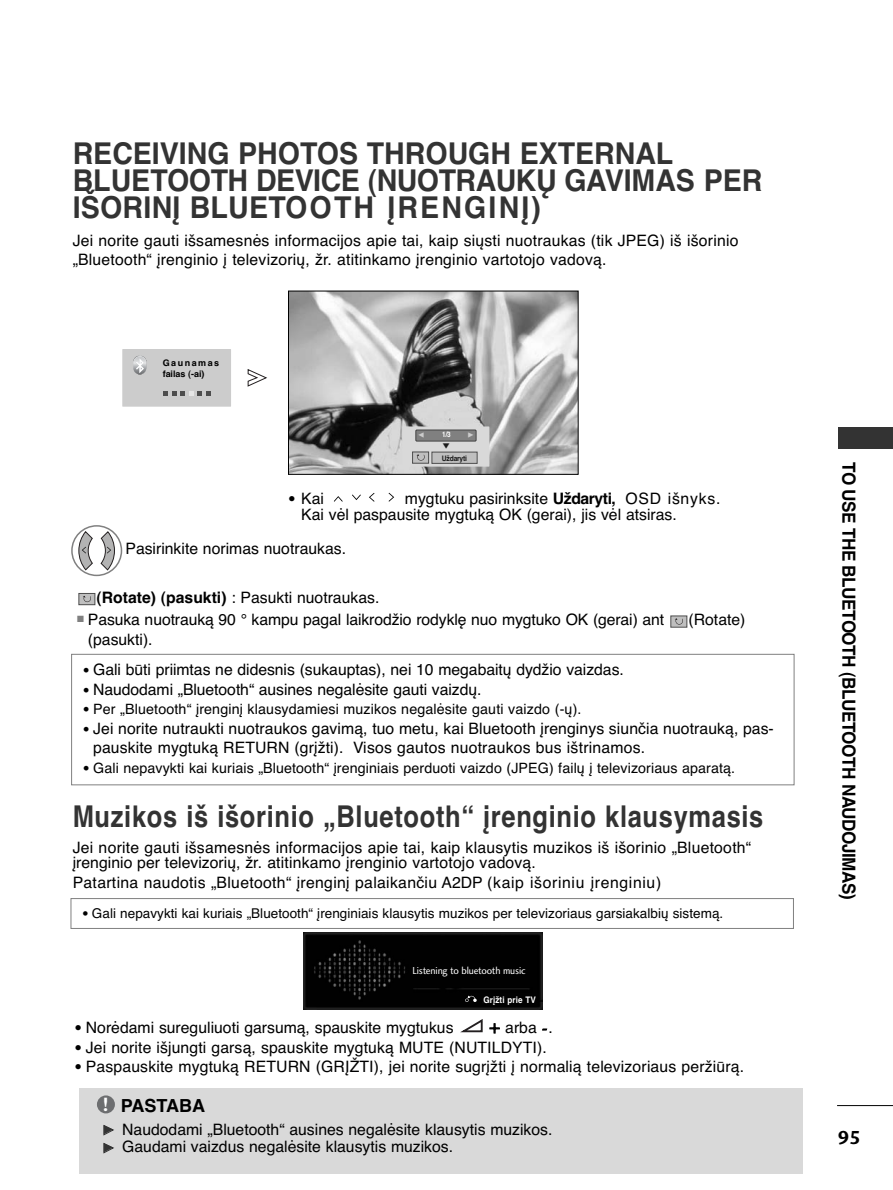
<style>
.page{position:relative;width:893px;height:1190px;background:#fff}
.page>*{position:absolute;margin:0;border:0;box-sizing:border-box;transform-origin:0 0}
.t1{font:700 30px/27px "Helvetica CE";letter-spacing:.01em;color:#333;scale:.95 1}
.t2{font:700 30px "Helvetica CE";letter-spacing:.01em;color:#333;scale:.85 1}
.t3{font:19.5px "Charlotte Sans Bold Plain";color:#000}
.t4{font:700 18px "Helvetica CE";letter-spacing:-.03em;color:#000;scale:.95 1}
.t5{font:700 18px "Helvetica CE";color:#000}
.t6{font:15.75px/16.6px "Helvetica CE";letter-spacing:.005em;color:#000}
.t7{font:14.25px "Helvetica CE";letter-spacing:.005em;color:#000}
.t8{font:13.5px "Helvetica CE";color:#000}
.t9{font:10.5px "Charlotte Sans Book Plain";letter-spacing:-.01em;color:#fff}
.t10{font:700 9px/10.8px "Helvetica CE";letter-spacing:.165em;color:#000}
.t11{font:700 9px "Helvetica CE";letter-spacing:.015em;color:#fff;scale:.9 1}
.t12{font:700 7.5px "Helvetica CE";letter-spacing:-.03em;color:#1a1a1a;scale:.9 1}
.t13{font:700 7.5px "Helvetica CE";color:#fff;scale:.85 1}
.t14{font:6px "FZDING33";color:#ccc}
.t15{font:6px "FZDING33";color:#1a1a1a;scale:1.25 1}
.s1{font-weight:700}
.s2{font-family:"Charlotte Sans Book Plain"}
.s3{font-family:"Charlotte Sans Book Plain";font-size:14.25px}
.s4{font-family:"Charlotte Sans Bold Plain";font-weight:400;font-size:19.95px;color:#fff}
.s5{font-family:"FZDING33";font-size:10.5px;color:#333}
</style>
<div class="page">
<hr style="left:837px;top:1105px;width:55px;height:1px;background:#000">
<div style="left:838px;top:427px;width:54px;height:22px;background:#333"></div>
<div style="left:122px;top:349px;width:109px;height:58px;background:#ccc"></div>
<div style="left:133px;top:355px;width:13px;height:18px;background:#c4c5c6;border-radius:6px"></div>
<svg style="left:133px;top:356px;width:13px;height:19px"></svg>
<svg style="left:164px;top:391px;width:46px;height:4px"></svg>
<svg style="left:247px;top:369px;width:20px;height:17px"></svg>
<img style="left:290px;top:293px;width:286px;height:179px">
<div style="left:402px;top:426px;width:87px;height:40px;background:linear-gradient(to right,#dadada,#d6d6d6)"></div>
<div style="left:416px;top:430px;width:59px;height:11px;background:#808080"></div>
<div style="left:415px;top:430px;width:61px;height:11px;border:1px solid #333"></div>
<div style="left:432px;top:452px;width:45px;height:11px;background:#bfbfbf"></div>
<div style="left:431px;top:452px;width:46px;height:11px;border:1px solid #4d4d4d"></div>
<svg style="left:388px;top:493px;width:6px;height:8px"></svg>
<svg style="left:369px;top:493px;width:5px;height:9px"></svg>
<svg style="left:352px;top:494px;width:9px;height:6px"></svg>
<svg style="left:334px;top:496px;width:9px;height:6px"></svg>
<div style="left:71px;top:654px;width:723px;height:131px;border:1px solid #808080"></div>
<div style="left:671px;top:616px;width:15px;height:11px;background:#bfbfbf"></div>
<svg style="left:675px;top:618px;width:8px;height:6px"></svg>
<div style="left:670px;top:615px;width:17px;height:12px;border:1px solid #4d4d4d"></div>
<div style="left:79px;top:593px;width:16px;height:11px;background:#bfbfbf"></div>
<svg style="left:83px;top:596px;width:8px;height:6px"></svg>
<div style="left:79px;top:593px;width:16px;height:12px;border:1px solid #4d4d4d"></div>
<svg style="left:78px;top:531px;width:15px;height:39px"></svg>
<svg style="left:100px;top:531px;width:15px;height:39px"></svg>
<div style="left:71px;top:525px;width:51px;height:51px;border:2px solid #808080;border-radius:50%"></div>
<svg style="left:414px;top:454px;width:13px;height:7px"></svg>
<svg style="left:416px;top:454px;width:8px;height:6px"></svg>
<div style="left:412px;top:452px;width:17px;height:11px;border:1px solid #4d4d4d"></div>
<svg style="left:460px;top:1019px;width:23px;height:14px"></svg>
<div style="left:71px;top:898px;width:722px;height:30px;border:1px solid #808080"></div>
<img style="left:304px;top:932px;width:238px;height:77px">
<svg style="left:465px;top:995px;width:11px;height:7px"></svg>
<div style="left:80px;top:1088px;width:722px;height:85px;background:#d9d9d9"></div>
<div style="left:97px;top:1095px;width:18px;height:18px;background:#6d6e70;border-radius:50%"></div>
<h1 class="t1" style="left:73px;top:143px;width:727px">RECEIVING PHOTOS THROUGH EXTERNAL<br>BLUETOOTH DEVICE (NUOTRAUKŲ GAVIMAS PER<br>IŠORINĮ BLUETOOTH ĮRENGINĮ)</h1>
<p class="t6" style="left:73px;top:232px;width:667px;line-height:18.9px">Jei norite gauti išsamesnės informacijos apie tai, kaip siųsti nuotraukas (tik JPEG) iš išorinio „Bluetooth“ įrenginio į televizorių, žr. atitinkamo įrenginio vartotojo vadovą.</p>
<p class="t10" style="left:163px;top:358px;width:58px">Gaunamas failas (-ai)</p>
<p class="t13" style="left:442px;top:432px;width:12px">1/3</p>
<p class="t12" style="left:442px;top:455px;width:29px">Uždaryti</p>
<p class="t14" style="left:418px;top:432px;width:7px">F</p>
<p class="t14" style="left:468px;top:432px;width:7px">G</p>
<p class="t15" style="left:442px;top:444px;width:7px">E</p>
<p class="t6" style="left:301px;top:491px;width:421px;text-indent:104px">mygtuku pasirinksite <span class="s1">Uždaryti,</span> OSD išnyks.<br>Kai vėl paspausite mygtuką OK (gerai), jis vėl atsiras.</p>
<p class="t6" style="left:288px;top:491px;width:37px"><span class="s2">•</span> Kai</p>
<p class="t6" style="left:125px;top:541px;width:222px">Pasirinkite norimas nuotraukas.</p>
<p class="t6" style="left:97px;top:590px;width:284px"><span class="s1">(Rotate) (pasukti)</span> : Pasukti nuotraukas.</p>
<p class="t6" style="left:77px;top:613px;width:588px"><sup>■</sup> Pasuka nuotrauką 90 ° kampu pagal laikrodžio rodyklę nuo mygtuko OK (gerai) ant</p>
<p class="t6" style="left:688px;top:613px;width:58px">(Rotate)</p>
<p class="t6" style="left:88px;top:632px;width:66px">(pasukti).</p>
<p class="t6" style="left:83px;top:663px;width:542px"><span class="s3">•</span> Gali būti priimtas ne didesnis (sukauptas), nei 10 megabaitų dydžio vaizdas.</p>
<p class="t6" style="left:83px;top:682px;width:400px"><span class="s3">•</span> Naudodami „Bluetooth“ ausines negalėsite gauti vaizdų.</p>
<p class="t7" style="left:83px;top:704px;width:500px"><span class="s2">•</span> Per „Bluetooth“ įrenginį klausydamiesi muzikos negalėsite gauti vaizdo (-ų).</p>
<p class="t6" style="left:93px;top:720px;width:682px;line-height:19.5px;text-indent:-10px"><span class="s3">•</span> Jei norite nutraukti nuotraukos gavimą, tuo metu, kai Bluetooth įrenginys siunčia nuotrauką, pas&shy;pauskite mygtuką RETURN (grįžti). Visos gautos nuotraukos bus ištrinamos.</p>
<p class="t7" style="left:83px;top:762px;width:653px"><span class="s2">•</span> Gali nepavykti kai kuriais „Bluetooth“ įrenginiais perduoti vaizdo (JPEG) failų į televizoriaus aparatą.</p>
<h1 class="t2" style="left:73px;top:805px;width:814px">Muzikos iš išorinio „Bluetooth“ įrenginio klausymasis</h1>
<p class="t6" style="left:73px;top:841px;width:680px;line-height:15px">Jei norite gauti išsamesnės informacijos apie tai, kaip klausytis muzikos iš išorinio „Bluetooth“ įrenginio per televizorių, žr. atitinkamo įrenginio vartotojo vadovą.</p>
<p class="t6" style="left:73px;top:875px;width:590px">Patartina naudotis „Bluetooth“ įrenginį palaikančiu A2DP (kaip išoriniu įrenginiu)</p>
<p class="t8" style="left:82px;top:908px;width:642px"><span class="s2">•</span> Gali nepavykti kai kuriais „Bluetooth“ įrenginiais klausytis muzikos per televizoriaus garsiakalbių sistemą.</p>
<p class="t9" style="left:412px;top:966px;width:115px">Listening to bluetooth music</p>
<p class="t11" style="left:483px;top:996px;width:60px">Grįžti prie TV</p>
<p class="t6" style="left:75px;top:1021px;width:380px"><span class="s2">•</span> Norėdami sureguliuoti garsumą, spauskite mygtukus</p>
<p class="t6" style="left:490px;top:1021px;width:64px"><span class="s2">+</span> arba <span class="s2">-</span>.</p>
<p class="t6" style="left:75px;top:1040px;width:473px"><span class="s2">•</span> Jei norite išjungti garsą, spauskite mygtuką MUTE (NUTILDYTI).</p>
<p class="t6" style="left:75px;top:1060px;width:671px"><span class="s2">•</span> Paspauskite mygtuką RETURN (GRĮŽTI), jei norite sugrįžti į normalią televizoriaus peržiūrą.</p>
<p class="t5" style="left:102px;top:1099px;width:104px"><span class="s4">!</span> PASTABA</p>
<p class="t6" style="left:103px;top:1121px;width:451px;line-height:18px"><span class="s5">G</span> Naudodami „Bluetooth“ ausines negalėsite klausytis muzikos.<br><span class="s5">G</span> Gaudami vaizdus negalėsite klausytis muzikos.</p>
<p class="t4" style="left:855px;top:462px;width:462px;rotate:90deg">TO USE THE BLUETOOTH (BLUETOOTH NAUDOJIMAS)</p>
<p class="t3" style="left:837px;top:1129px;width:25px">95</p>
</div>
